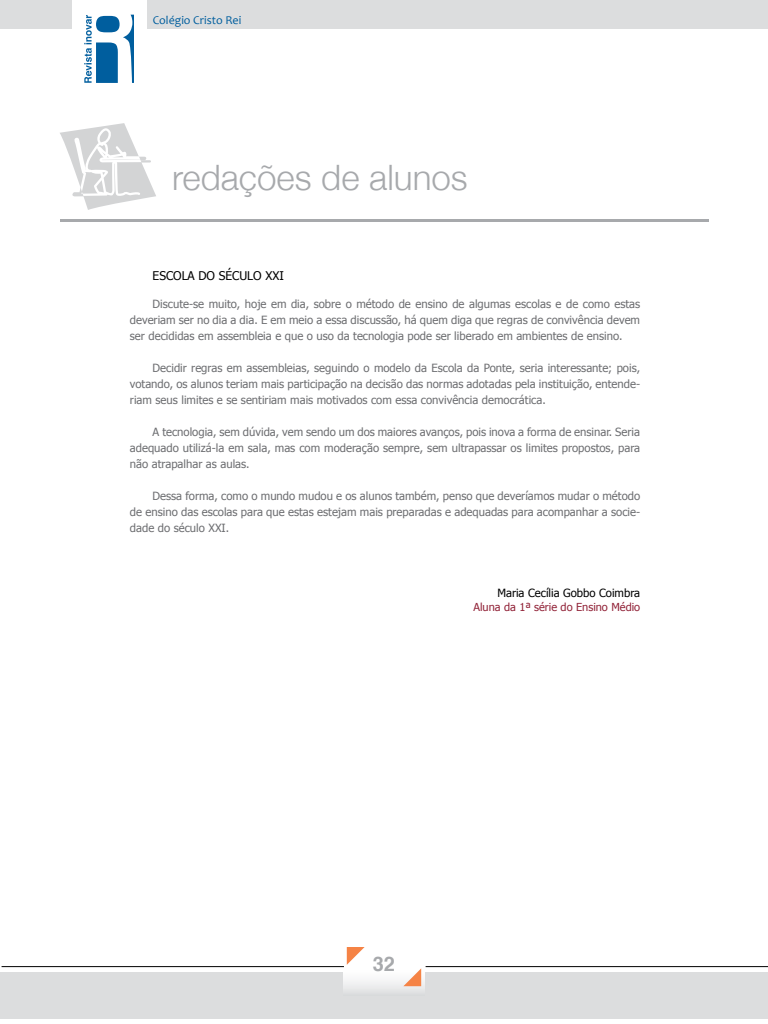
<style>
.page{position:relative;width:768px;height:1024px;background:#fff}
.page>*{position:absolute;margin:0;border:0;box-sizing:border-box;transform-origin:0 0}
.t1{font:300 35px "Helvetica Neue";color:#a7a9ac}
.t2{font:700 20px "Helvetica";color:#a7a9ac}
.t3{font:12px "Tahoma";color:#000}
.t4{font:12px "Candara";color:#005e9e}
.t5{font:11.3px/16px "Tahoma";color:#6d6e71;text-align:justify}
.t6{font:11.3px "Tahoma";color:#000}
.t7{font:11px "Tahoma";color:#922439}
</style>
<div class="page">
<div style="left:0;top:972px;width:768px;height:47px;background:#dcddde"></div>
<div style="left:343px;top:948px;width:81px;height:48px;background:linear-gradient(to bottom,#fff,#e6e6e6)"></div>
<div style="left:0;top:0;width:768px;height:28px;background:#dcddde"></div>
<div style="left:73px;top:0;width:74px;height:96px;background:#fff"></div>
<svg style="left:347px;top:947px;width:18px;height:18px"></svg>
<svg style="left:403px;top:968px;width:18px;height:18px"></svg>
<hr style="left:426px;top:966px;width:342px;height:1px;background:#000">
<hr style="left:2px;top:966px;width:342px;height:1px;background:#000">
<svg style="left:84px;top:15px;width:50px;height:68px"></svg>
<hr style="left:60px;top:220px;width:648px;height:2px;background:#a7a9ac">
<svg style="left:60px;top:123px;width:96px;height:87px"></svg>
<p class="t4" style="left:153px;top:13px;width:90px">Colégio Cristo Rei</p>
<h1 class="t1" style="left:172px;top:149px;width:297px">redações de alunos</h1>
<p class="t3" style="left:153px;top:267px;width:133px">ESCOLA DO SÉCULO XXI</p>
<p class="t5" style="left:130px;top:295px;width:512px;text-indent:23px">Discute-se muito, hoje em dia, sobre o método de ensino de algumas escolas e de como estas deveriam ser no dia a dia. E em meio a essa discussão, há quem diga que regras de convivência devem ser decididas em assembleia e que o uso da tecnologia pode ser liberado em ambientes de ensino.</p>
<p class="t5" style="left:130px;top:359px;width:512px;text-indent:23px">Decidir regras em assembleias, seguindo o modelo da Escola da Ponte, seria interessante; pois, votando, os alunos teriam mais participação na decisão das normas adotadas pela instituição, entende&shy;riam seus limites e se sentiriam mais motivados com essa convivência democrática.</p>
<p class="t5" style="left:130px;top:423px;width:512px;text-indent:23px">A tecnologia, sem dúvida, vem sendo um dos maiores avanços, pois inova a forma de ensinar. Seria adequado utilizá-la em sala, mas com moderação sempre, sem ultrapassar os limites propostos, para não atrapalhar as aulas.</p>
<p class="t5" style="left:130px;top:487px;width:512px;text-indent:23px">Dessa forma, como o mundo mudou e os alunos também, penso que deveríamos mudar o método de ensino das escolas para que estas estejam mais preparadas e adequadas para acompanhar a socie&shy;dade do século XXI.</p>
<p class="t6" style="left:497px;top:586px;width:144px">Maria Cecília Gobbo Coimbra</p>
<p class="t7" style="left:473px;top:599px;width:168px">Aluna da 1ª série do Ensino Médio</p>
<h2 class="t2" style="left:373px;top:948px;width:24px">32</h2>
</div>
